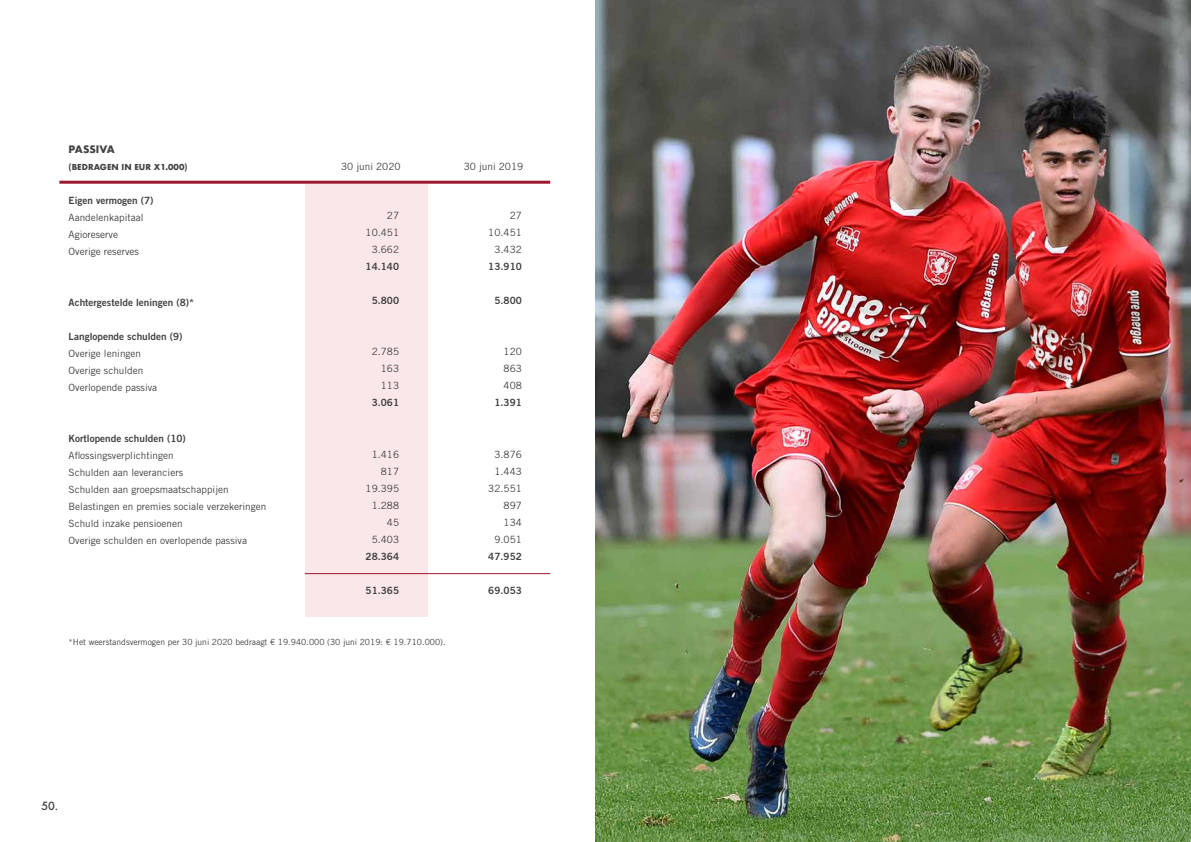
<style>
.page{position:relative;width:1191px;height:842px;background:#fff}
.page>*{position:absolute;margin:0;border:0;box-sizing:border-box;transform-origin:0 0}
.t1{font:500 11px "Futura";color:#424241}
.t2{font:10px/17px "Trade Gothic LT Std";color:#424241;text-align:right}
.t3{font:10px "Trade Gothic LT Std Bd 2";color:#424241}
.t4{font:700 10px "Futura";color:#424241}
.t5{font:8.5px "Trade Gothic LT Std";color:#424241}
.t6{font:700 8px "Futura";color:#424241}
.s1{color:#9c182f}
</style>
<div class="page">
<div style="left:305px;top:184px;width:122px;height:433px;background:#fae7ea"></div>
<hr style="left:59px;top:181px;width:491px;height:3px;background:#9c182f">
<hr style="left:305px;top:573px;width:245px;height:1px;background:#9c182f">
<img style="left:595px;top:0;width:596px;height:842px">
<p class="t4" style="left:69px;top:142px;width:48px">PASSIVA</p>
<p class="t6" style="left:69px;top:161px;width:120px">(BEDRAGEN IN EUR X1.000)</p>
<p class="t3" style="left:69px;top:194px;width:86px">Eigen vermogen (7)</p>
<p class="t2" style="left:69px;top:208px;width:77px;text-align:left">Aandelenkapitaal<br>Agioreserve<br>Overige reserves</p>
<p class="t3" style="left:69px;top:296px;width:127px">Achtergestelde leningen (8)*</p>
<p class="t3" style="left:69px;top:330px;width:115px">Langlopende schulden (9)</p>
<p class="t2" style="left:69px;top:344px;width:90px;text-align:left">Overige leningen<br>Overige schulden<br>Overlopende passiva</p>
<p class="t3" style="left:69px;top:432px;width:119px">Kortlopende schulden (10)</p>
<p class="t2" style="left:69px;top:446px;width:199px;text-align:left">Aflossingsverplichtingen<br>Schulden aan leveranciers<br>Schulden aan groepsmaatschappijen Belastingen en premies sociale verzekeringen Schuld inzake pensioenen<br>Overige schulden en overlopende passiva</p>
<p class="t2" style="left:341px;top:157px;width:61px">30 juni 2020</p>
<p class="t2" style="left:464px;top:157px;width:61px">30 juni 2019</p>
<p class="t2" style="left:365px;top:207px;width:35px">27<br>10.451<br>3.662</p>
<p class="t3" style="left:365px;top:261px;width:35px">14.140</p>
<p class="t3" style="left:372px;top:295px;width:29px">5.800</p>
<p class="t2" style="left:381px;top:343px;width:20px;text-align:justify;text-indent:-9px">2.785<br>163<br>113</p>
<p class="t3" style="left:372px;top:397px;width:29px">3.061</p>
<p class="t2" style="left:365px;top:445px;width:35px">1.416<br>817<br>19.395<br>1.288<br>45<br>5.403</p>
<p class="t3" style="left:365px;top:550px;width:35px">28.364</p>
<p class="t3" style="left:365px;top:584px;width:35px">51.365</p>
<p class="t2" style="left:488px;top:207px;width:35px">27<br>10.451<br>3.432</p>
<p class="t3" style="left:488px;top:261px;width:35px">13.910</p>
<p class="t3" style="left:494px;top:295px;width:29px">5.800</p>
<p class="t2" style="left:503px;top:343px;width:20px;text-align:justify">120<br>863<br>408</p>
<p class="t3" style="left:494px;top:397px;width:29px">1.391</p>
<p class="t2" style="left:488px;top:445px;width:35px">3.876<br>1.443<br>32.551<br>897<br>134<br>9.051</p>
<p class="t3" style="left:488px;top:550px;width:35px">47.952</p>
<p class="t3" style="left:488px;top:584px;width:35px">69.053</p>
<p class="t5" style="left:69px;top:637px;width:378px">*Het weerstandsvermogen per 30 juni 2020 bedraagt € 19.940.000 (30 juni 2019: € 19.710.000).</p>
<p class="t1" style="left:41px;top:798px;width:18px">50<span class="s1">.</span></p>
</div>
